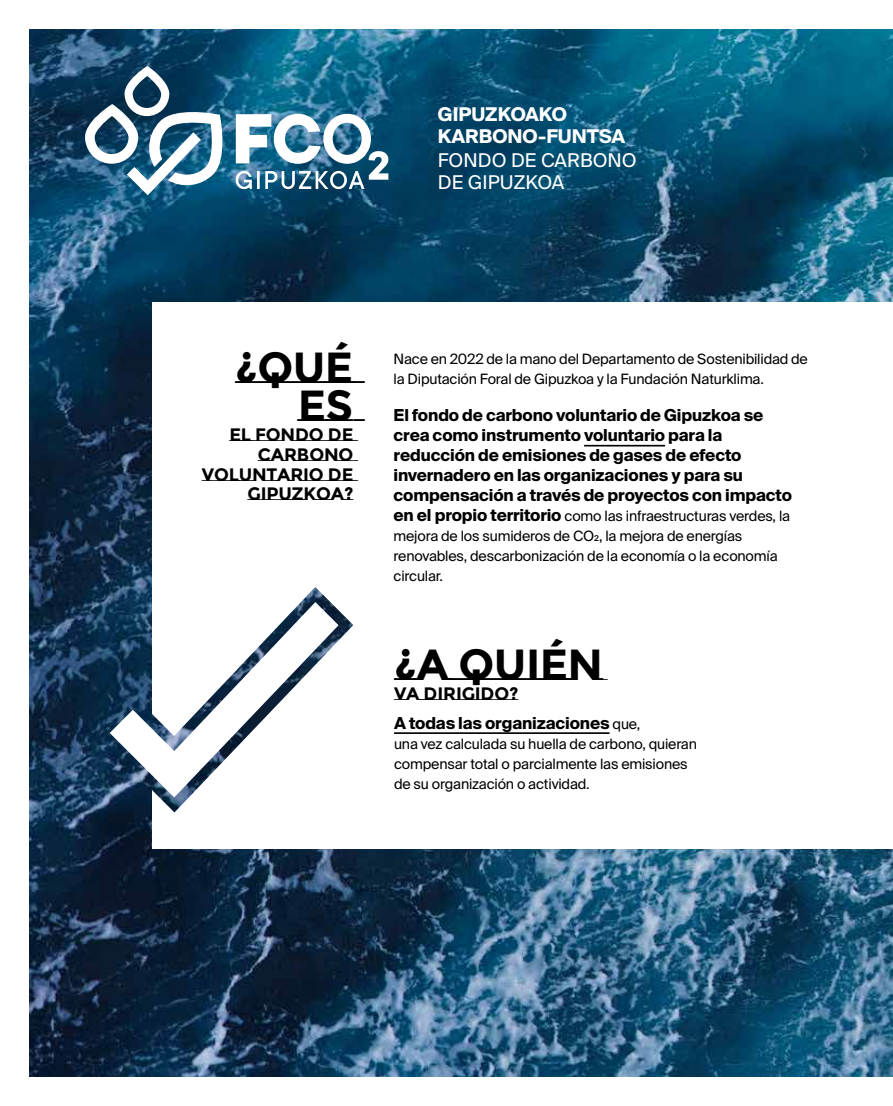
<style>
.page{position:relative;width:893px;height:1106px;background:#fff}
.page>*{position:absolute;margin:0;border:0;box-sizing:border-box;transform-origin:0 0}
.t1{font:700 43.5px/37.5px "Montserrat Subrayada";letter-spacing:-.015em;color:#000;text-align:right}
.t2{font:700 18.9px/21.9px "Suisse Intl";color:#fff}
.t3{font:18.9px/21.9px "Suisse Intl";color:#fff}
.t4{font:700 18px/20px "Montserrat Subrayada";letter-spacing:-.015em;color:#000;text-align:right}
.t5{font:700 16.5px/20px "Suisse Intl";letter-spacing:-.01em;color:#000}
.t6{font:14.25px/20px "Suisse Intl";letter-spacing:-.01em;color:#000}
.s1{font-weight:700;font-size:16.5px}
.s2{font-weight:400;font-size:14.25px}
</style>
<div class="page">
<img style="left:30px;top:30px;width:863px;height:1046px">
<svg style="left:85px;top:66px;width:142px;height:129px"></svg>
<svg style="left:236px;top:114px;width:152px;height:75px"></svg>
<div style="left:153px;top:302px;width:740px;height:546px;background:#fff"></div>
<hr style="left:584px;top:445px;width:81px;height:1px;background:#000">
<img style="left:95px;top:587px;width:258px;height:225px">
<svg style="left:110px;top:602px;width:229px;height:195px"></svg>
<hr style="left:394px;top:732px;width:216px;height:2px;background:#000">
<h2 class="t2" style="left:438px;top:103px;width:189px">GIPUZKOAKO<br>KARBONO-FUNTSA</h2>
<h2 class="t3" style="left:438px;top:149px;width:200px">FONDO DE CARBONO<br>DE GIPUZKOA</h2>
<h1 class="t1" style="left:235px;top:349px;width:120px">¿QUÉ<br>ES</h1>
<p class="t4" style="left:202px;top:424px;width:153px">EL FONDO DE<br>CARBONO<br>VOLUNTARIO DE<br>GIPUZKOA?</p>
<p class="t6" style="left:394px;top:349px;width:416px">Nace en 2022 de la mano del Departamento de Sostenibilidad de la Diputación Foral de Gipuzkoa y la Fundación Naturklima.</p>
<p class="t5" style="left:394px;top:405px;width:400px">El fondo de carbono voluntario de Gipuzkoa se crea como instrumento voluntario para la reducción de emisiones de gases de efecto invernadero en las organizaciones y para su compensación a través de proyectos con impacto</p>
<p class="t6" style="left:394px;top:506px;width:398px"><span class="s1">en el propio territorio</span> como las infraestructuras verdes, la mejora de los sumideros de CO2, la mejora de energías renovables, descarbonización de la economía o la economía circular.</p>
<h1 class="t1" style="left:394px;top:646px;width:211px">¿A QUIÉN</h1>
<p class="t4" style="left:394px;top:684px;width:126px">VA DIRIGIDO?</p>
<p class="t5" style="left:394px;top:713px;width:248px">A todas las organizaciones <span class="s2">que,</span></p>
<p class="t6" style="left:394px;top:733px;width:304px">una vez calculada su huella de carbono, quieran compensar total o parcialmente las emisiones de su organización o actividad.</p>
</div>
